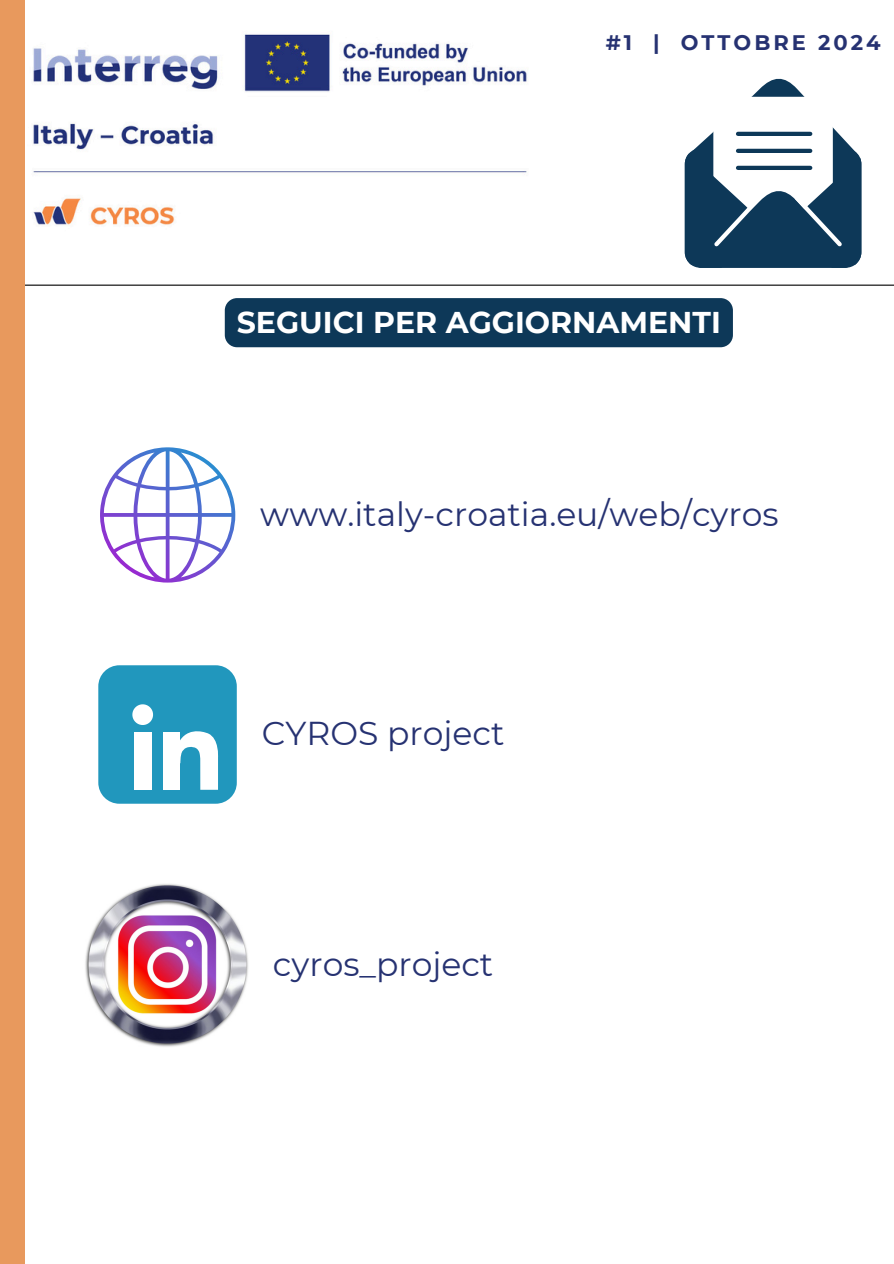
<style>
.page{position:relative;width:894px;height:1264px;background:#fff}
.page>*{position:absolute;margin:0;border:0;box-sizing:border-box;transform-origin:0 0}
.t1{font:33px "Montserrat";color:#263272}
.t2{font:700 30px "Montserrat";color:#fff}
.t3{font:700 21px "Montserrat";letter-spacing:.145em;color:#263272}
</style>
<div class="page">
<hr style="left:0;top:284px;width:893px;height:2px;background:#000">
<img style="left:24px;top:0;width:503px;height:267px">
<svg style="left:684px;top:78px;width:177px;height:190px"></svg>
<hr style="left:737px;top:132px;width:73px;height:4px;background:#0d3858">
<hr style="left:737px;top:149px;width:73px;height:4px;background:#0d3858">
<hr style="left:737px;top:166px;width:73px;height:4px;background:#0d3858">
<div style="left:0;top:0;width:24px;height:1263px;background:#e8995d"></div>
<svg style="left:100px;top:447px;width:135px;height:135px"></svg>
<div style="left:98px;top:665px;width:139px;height:138px;background:#2197bd;border-radius:21px"></div>
<svg style="left:132px;top:704px;width:21px;height:21px"></svg>
<div style="left:134px;top:732px;width:17px;height:57px;background:#fff"></div>
<div style="left:163px;top:732px;width:17px;height:57px;background:#fff"></div>
<svg style="left:180px;top:731px;width:39px;height:58px"></svg>
<img style="left:85px;top:884px;width:163px;height:163px">
<div style="left:225px;top:298px;width:507px;height:49px;background:#0d3858"></div>
<p class="t3" style="left:605px;top:30px;width:276px">#1 | OTTOBRE 2024</p>
<p class="t2" style="left:237px;top:304px;width:485px">SEGUICI PER AGGIORNAMENTI</p>
<h1 class="t1" style="left:260px;top:493px;width:519px">www.italy-croatia.eu/web/cyros</h1>
<p class="t1" style="left:262px;top:713px;width:244px">CYROS project</p>
<h2 class="t1" style="left:273px;top:943px;width:222px">cyros_project</h2>
</div>
